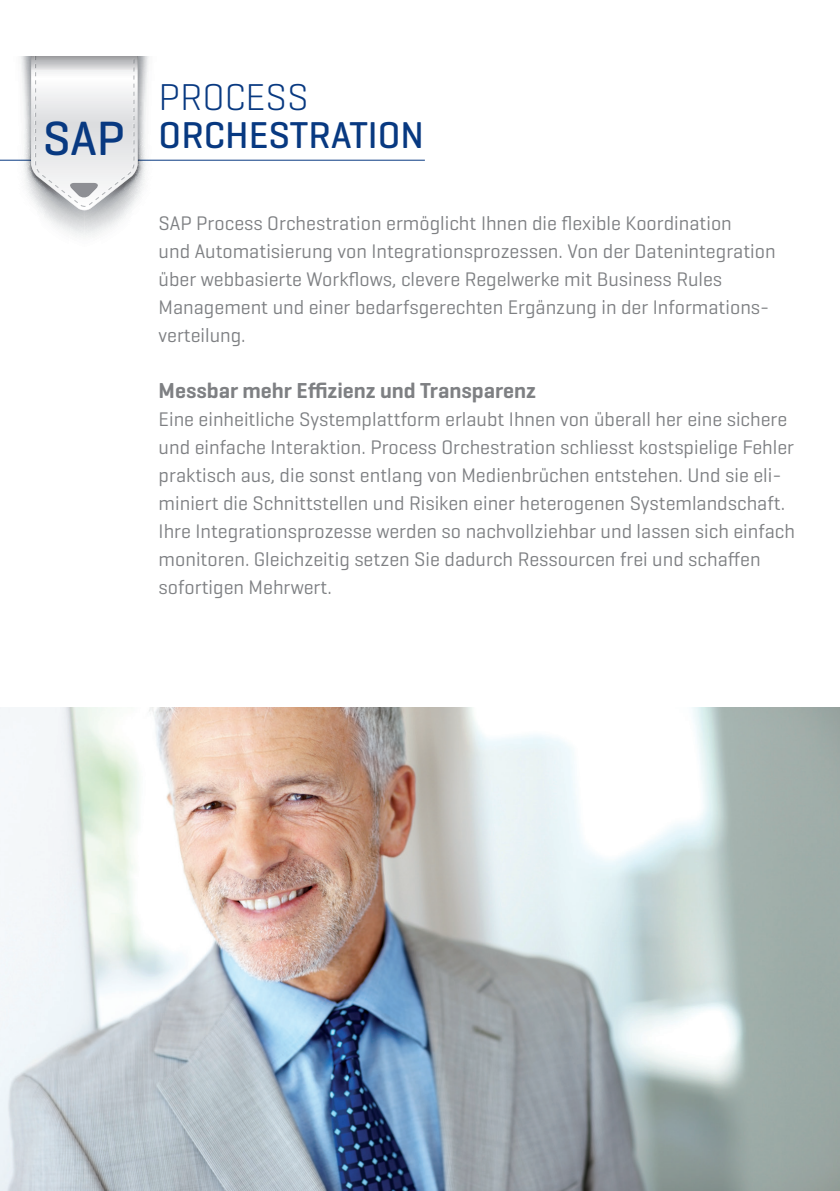
<style>
.page{position:relative;width:840px;height:1191px;background:#fff}
.page>*{position:absolute;margin:0;border:0;box-sizing:border-box;transform-origin:0 0}
.t1{font:500 49px "Geogrotesque";color:#083981}
.t2{font:500 38px "Geogrotesque";color:#083981}
.t3{font:300 38px "Geogrotesque";color:#083981}
.t4{font:600 22px "Geogrotesque";color:#7e8083}
.t5{font:20px/28px "Geogrotesque";color:#7e8083}
</style>
<div class="page">
<hr style="left:0;top:160px;width:424px;height:1px;background:#083981">
<svg style="left:0;top:56px;width:191px;height:181px"></svg>
<img style="left:0;top:707px;width:839px;height:484px">
<p class="t1" style="left:43px;top:108px;width:84px">SAP</p>
<p class="t3" style="left:158px;top:74px;width:151px">PROCESS</p>
<p class="t2" style="left:158px;top:112px;width:267px">ORCHESTRATION</p>
<p class="t5" style="left:158px;top:208px;width:618px">SAP Process Orchestration ermöglicht Ihnen die flexible Koordination<br>und Automatisierung von Integrationsprozessen. Von der Datenintegration über webbasierte Workflows, clevere Regelwerke mit Business Rules Management und einer bedarfsgerechten Ergänzung in der Informations&shy;verteilung.</p>
<p class="t4" style="left:158px;top:376px;width:378px">Messbar mehr Effizienz und Transparenz</p>
<p class="t5" style="left:158px;top:404px;width:637px">Eine einheitliche Systemplattform erlaubt Ihnen von überall her eine sichere und einfache Interaktion. Process Orchestration schliesst kostspielige Fehler praktisch aus, die sonst entlang von Medienbrüchen entstehen. Und sie eli&shy;miniert die Schnittstellen und Risiken einer heterogenen Systemlandschaft.<br>Ihre Integrationsprozesse werden so nachvollziehbar und lassen sich einfach monitoren. Gleichzeitig setzen Sie dadurch Ressourcen frei und schaffen sofortigen Mehrwert.</p>
</div>
